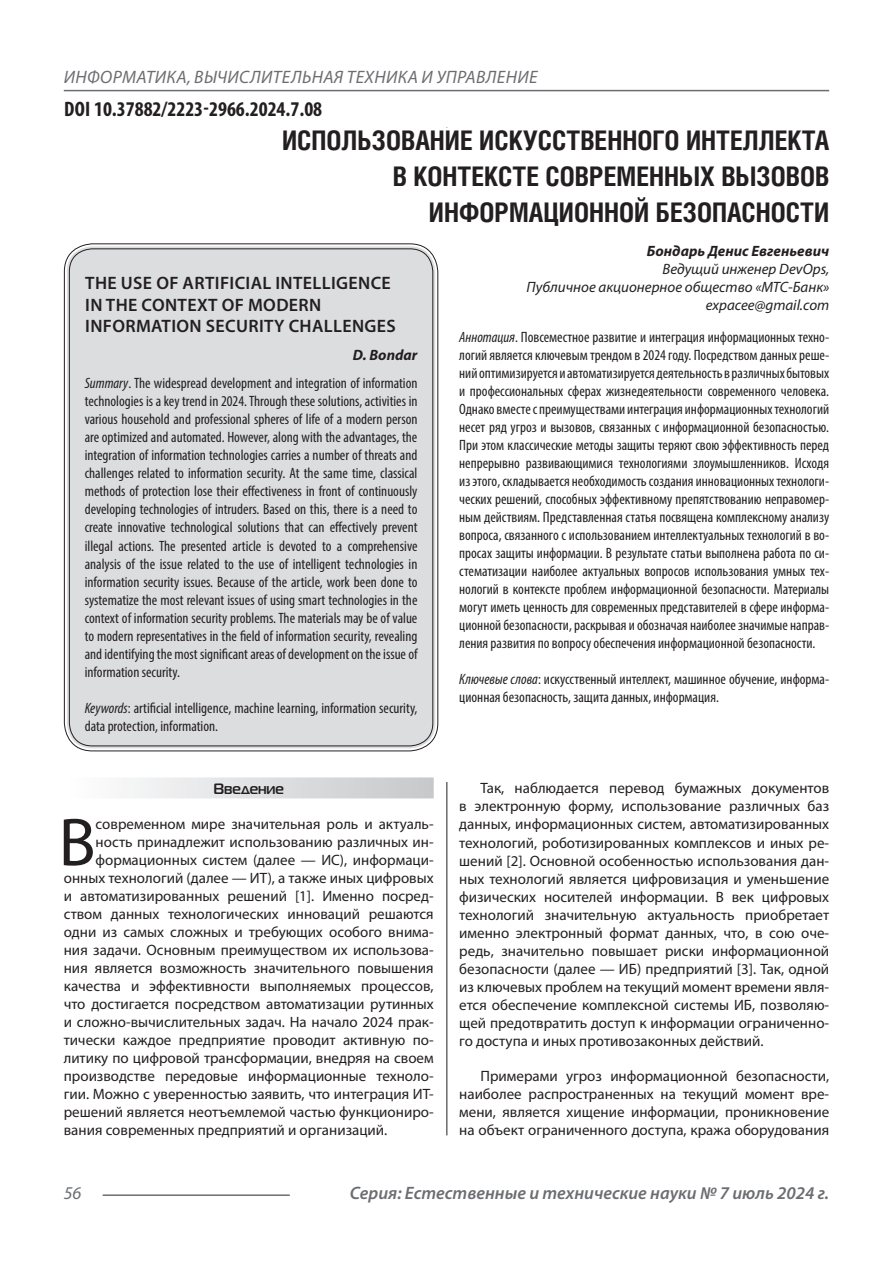
<style>
.page{position:relative;width:893px;height:1263px;background:#fff}
.page>*{position:absolute;margin:0;border:0;box-sizing:border-box;transform-origin:0 0}
.Статья_текст_первый{font:68.4px "Myriad Pro";color:#231f20}
.Статья_название{font:700 27px/36px "Helios Cond C";color:#231f20;text-align:right}
.ДОИ{font:700 condensed 21px "Myriad Pro";color:#231f20}
.Статья_название_англ{font:600 18px/21.6px "Myriad Pro";letter-spacing:.02em;color:#231f20}
.t1{font:italic 600 18px "Myriad Pro";color:#6c6d70}
.t2{font:italic 18px "Myriad Pro";letter-spacing:.02em;color:#6c6d70}
.Статья_аннотация_тек{font:condensed 15px/18px "Myriad Pro";color:#231f20;text-align:justify}
.Статья_аннотация_анг{font:condensed 15px/18px "Myriad Pro";color:#231f20;text-align:justify}
.Статья_текст{font:15px/18px "Myriad Pro";color:#231f20;text-align:justify}
.Статья_текст_первый-2{font:15px "Myriad Pro";color:#231f20}
.Статья_автор_инфо{font:italic 15px/18px "Myriad Pro";color:#231f20;text-align:right}
.Статья_автор_инфо-2{font:italic 700 15px "Myriad Pro";color:#231f20}
.Статья_автор_англ{font:italic 700 15px "Myriad Pro";color:#231f20}
.Статья_подзаголовок{font:700 15px "Magistral C";color:#231f20}
.s1{font-style:italic}
</style>
<div class="page">
<hr style="left:446px;top:128px;width:1px;height:1007px;background:#231f20">
<hr style="left:103px;top:1194px;width:187px;height:2px;background:#6c6d70">
<hr style="left:64px;top:90px;width:765px;height:1px;background:#6c6d70">
<div style="left:443px;top:128px;width:10px;height:654px;background:#fff"></div>
<div style="left:67px;top:246px;width:368px;height:502px;background:#dcdddf;border-radius:26px"></div>
<div style="left:64px;top:777px;width:370px;height:21px;background:linear-gradient(to right,#fefeff,#c6c8ca)"></div>
<p class="t2" style="left:64px;top:66px;width:475px">ИНФОРМАТИКА, ВЫЧИСЛИТЕЛЬНАЯ ТЕХНИКА И УПРАВЛЕНИЕ</p>
<p class="ДОИ" style="left:64px;top:96px;width:260px">DOI 10.37882/2223-2966.2024.7.08</p>
<p class="Статья_название" style="left:282px;top:122px;width:549px">ИСПОЛЬЗОВАНИЕ ИСКУССТВЕННОГО ИНТЕЛЛЕКТА<br>В КОНТЕКСТЕ СОВРЕМЕННЫХ ВЫЗОВОВ<br>ИНФОРМАЦИОННОЙ БЕЗОПАСНОСТИ</p>
<p class="Статья_автор_инфо-2" style="left:647px;top:241px;width:184px">Бондарь Денис Евгеньевич</p>
<p class="Статья_автор_инфо" style="left:527px;top:260px;width:304px">Ведущий инженер DevOps,<br>Публичное акционерное общество «МТС-Банк»</p>
<p class="Статья_автор_инфо" style="left:706px;top:296px;width:125px">expacee@gmail.com</p>
<p class="Статья_аннотация_тек" style="left:459px;top:328px;width:371px"><span class="s1">Аннотация</span>. Повсеместное развитие и интеграция информационных техно&shy;логий является ключевым трендом в 2024 году. Посредством данных реше&shy;ний оптимизируется и автоматизируется деятельность в различных бытовых и профессиональных сферах жизнедеятельности современного человека.<br>Однако вместе с преимуществами интеграция информационных технологий несет ряд угроз и вызовов, связанных с информационной безопасностью.<br>При этом классические методы защиты теряют свою эффективность перед непрерывно развивающимися технологиями злоумышленников. Исходя из этого, складывается необходимость создания инновационных технологи&shy;ческих решений, способных эффективному препятствованию неправомер&shy;ным действиям. Представленная статья посвящена комплексному анализу вопроса, связанного с использованием интеллектуальных технологий в во&shy;просах защиты информации. В результате статьи выполнена работа по си&shy;стематизации наиболее актуальных вопросов использования умных тех&shy;нологий в контексте проблем информационной безопасности. Материалы могут иметь ценность для современных представителей в сфере информа&shy;ционной безопасности, раскрывая и обозначая наиболее значимые направ&shy;ления развития по вопросу обеспечения информационной безопасности.</p>
<p class="Статья_аннотация_тек" style="left:459px;top:670px;width:371px"><span class="s1">Ключевые слова</span>: искусственный интеллект, машинное обучение, информа&shy;ционная безопасность, защита данных, информация.</p>
<p class="Статья_название_англ" style="left:85px;top:272px;width:312px">THE USE OF ARTIFICIAL INTELLIGENCE<br>IN THE CONTEXT OF MODERN<br>INFORMATION SECURITY CHALLENGES</p>
<p class="Статья_автор_англ" style="left:353px;top:345px;width:66px">D. Bondar</p>
<p class="Статья_аннотация_анг" style="left:85px;top:374px;width:334px"><span class="s1">Summary</span>. The widespread development and integration of information technologies is a key trend in 2024. Through these solutions, activities in various household and professional spheres of life of a modern person are optimized and automated. However, along with the advantages, the integration of information technologies carries a number of threats and challenges related to information security. At the same time, classical methods of protection lose their effectiveness in front of continuously developing technologies of intruders. Based on this, there is a need to create innovative technological solutions that can effectively prevent illegal actions. The presented article is devoted to a comprehensive analysis of the issue related to the use of intelligent technologies in information security issues. Because of the article, work been done to systematize the most relevant issues of using smart technologies in the context of information security problems. The materials may be of value to modern representatives in the field of information security, revealing and identifying the most significant areas of development on the issue of information security.</p>
<p class="Статья_аннотация_анг" style="left:85px;top:698px;width:334px"><span class="s1">Keywords</span>: artificial intelligence, machine learning, information security, data protection, information.</p>
<p class="Статья_подзаголовок" style="left:213px;top:780px;width:72px">Введение</p>
<p class="Статья_текст_первый" style="left:59px;top:800px;width:39px">В</p>
<p class="Статья_текст_первый-2" style="left:96px;top:815px;width:340px">современном мире значительная роль и актуаль-</p>
<p class="Статья_текст_первый-2" style="left:96px;top:833px;width:340px">ность принадлежит использованию различных ин-</p>
<p class="Статья_текст_первый-2" style="left:96px;top:851px;width:340px">формационных систем (далее — ИС), информаци-</p>
<p class="Статья_текст_первый-2" style="left:64px;top:869px;width:371px">онных технологий (далее — ИТ), а также иных цифровых</p>
<p class="Статья_текст_первый-2" style="left:64px;top:887px;width:371px">и автоматизированных решений [1]. Именно посред-</p>
<p class="Статья_текст_первый-2" style="left:64px;top:905px;width:371px">ством данных технологических инноваций решаются</p>
<p class="Статья_текст_первый-2" style="left:64px;top:923px;width:371px">одни из самых сложных и требующих особого внима-</p>
<p class="Статья_текст_первый-2" style="left:64px;top:941px;width:371px">ния задачи. Основным преимуществом их использова-</p>
<p class="Статья_текст_первый-2" style="left:64px;top:959px;width:371px">ния является возможность значительного повышения</p>
<p class="Статья_текст_первый-2" style="left:64px;top:977px;width:371px">качества и эффективности выполняемых процессов,</p>
<p class="Статья_текст_первый-2" style="left:64px;top:995px;width:371px">что достигается посредством автоматизации рутинных</p>
<p class="Статья_текст_первый-2" style="left:64px;top:1013px;width:371px">и сложно-вычислительных задач. На начало 2024 прак-</p>
<p class="Статья_текст_первый-2" style="left:64px;top:1031px;width:371px">тически каждое предприятие проводит активную по-</p>
<p class="Статья_текст_первый-2" style="left:64px;top:1049px;width:371px">литику по цифровой трансформации, внедряя на своем</p>
<p class="Статья_текст_первый-2" style="left:64px;top:1067px;width:371px">производстве передовые информационные техноло-</p>
<p class="Статья_текст_первый-2" style="left:64px;top:1085px;width:371px">гии. Можно с уверенностью заявить, что интеграция ИТ-</p>
<p class="Статья_текст_первый-2" style="left:64px;top:1103px;width:371px">решений является неотъемлемой частью функциониро-</p>
<p class="Статья_текст_первый-2" style="left:64px;top:1121px;width:325px">вания современных предприятий и организаций.</p>
<p class="Статья_текст" style="left:459px;top:779px;width:371px;text-indent:21px">Так, наблюдается перевод бумажных документов в электронную форму, использование различных баз данных, информационных систем, автоматизированных технологий, роботизированных комплексов и иных ре&shy;шений [2]. Основной особенностью использования дан&shy;ных технологий является цифровизация и уменьшение физических носителей информации. В век цифровых технологий значительную актуальность приобретает именно электронный формат данных, что, в сою оче&shy;редь, значительно повышает риски информационной безопасности (далее — ИБ) предприятий [3]. Так, одной из ключевых проблем на текущий момент времени явля&shy;ется обеспечение комплексной системы ИБ, позволяю&shy;щей предотвратить доступ к информации ограниченно&shy;го доступа и иных противозаконных действий.</p>
<p class="Статья_текст" style="left:459px;top:1067px;width:371px;text-indent:21px">Примерами угроз информационной безопасности, наиболее распространенных на текущий момент вре&shy;мени, является хищение информации, проникновение на объект ограниченного доступа, кража оборудования</p>
<p class="t2" style="left:64px;top:1182px;width:19px">56</p>
<p class="t1" style="left:350px;top:1182px;width:481px">Серия: Естественные и технические науки № 7 июль 2024 г.</p>
</div>
